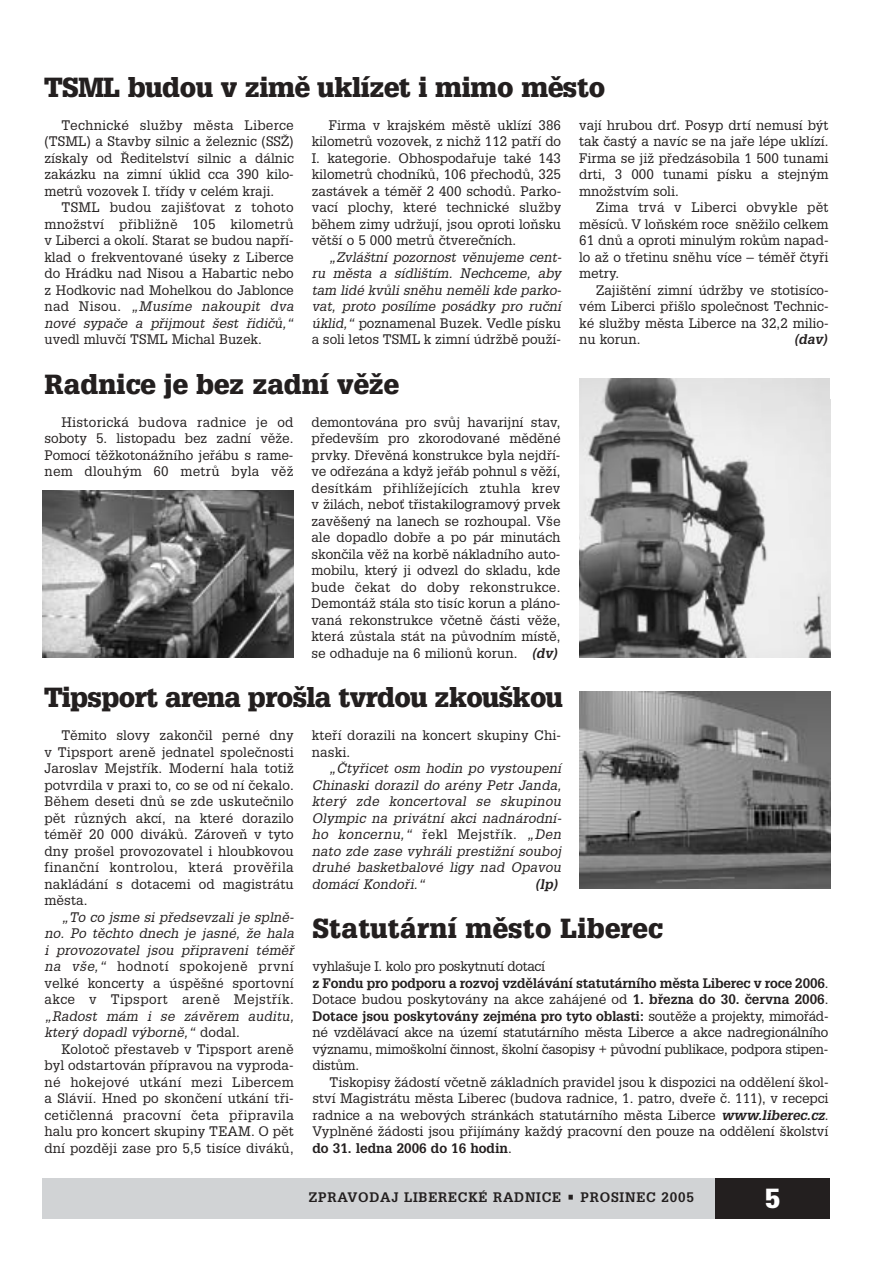
<style>
.page{position:relative;width:893px;height:1263px;background:#fff}
.page>*{position:absolute;margin:0;border:0;box-sizing:border-box;transform-origin:0 0}
.t1{font:900 27px "Glypha CE";letter-spacing:-.01em;color:#231f1f}
.t2{font:900 27px "Glypha CE";letter-spacing:.01em;color:#231f1f}
.t3{font:900 27px "Glypha CE";color:#fff}
.t4{font:13.5px/16.5px "Glypha CE";color:#231f1f;text-align:justify}
.t5{font:italic 13.5px/16.5px "Glypha CE";letter-spacing:.01em;color:#231f1f;text-align:justify}
.t6{font:700 13.5px "Glypha CE";letter-spacing:.055em;color:#231f1f}
.t7{font:italic 700 13.5px "Glypha CE";color:#231f1f}
.s1{font-style:italic}
.s2{font-style:normal}
.s3{font-weight:700;font-style:italic}
.s4{font-weight:700}
</style>
<div class="page">
<div style="left:43px;top:1178px;width:787px;height:41px;background:#d1d3d5"></div>
<div style="left:715px;top:1178px;width:115px;height:41px;background:#231f1f"></div>
<img style="left:579px;top:692px;width:251px;height:197px">
<img style="left:579px;top:378px;width:251px;height:280px">
<img style="left:43px;top:490px;width:251px;height:168px">
<h1 class="t1" style="left:44px;top:78px;width:562px">TSML budou v zimû uklízet i mimo mûsto</h1>
<p class="t4" style="left:44px;top:118px;width:251px;text-indent:17px">Technické sluÏby mûsta Liberce (TSML) a Stavby silnic a Ïeleznic (SSÎ) získaly od ¤editelství silnic a dálnic zakázku na zimní úklid cca 390 kilo&shy;metrÛ vozovek I. tfiídy v celém kraji.</p>
<p class="t4" style="left:44px;top:201px;width:251px;text-indent:17px">TSML budou zaji‰Èovat z tohoto mnoÏství pfiibliÏnû 105 kilometrÛ v Liberci a okolí. Starat se budou napfií&shy;klad o frekventované úseky z Liberce do Hrádku nad Nisou a Habartic nebo z Hodkovic nad Mohelkou do Jablonce nad Nisou. <span class="s1">„Musíme nakoupit dva nové sypaãe a pfiijmout ‰est fiidiãÛ,“</span></p>
<p class="t4" style="left:44px;top:333px;width:219px">uvedl mluvãí TSML Michal Buzek.</p>
<p class="t4" style="left:312px;top:118px;width:251px;text-indent:17px">Firma v krajském mûstû uklízí 386 kilometrÛ vozovek, z nichÏ 112 patfií do I. kategorie. Obhospodafiuje také 143 kilometrÛ chodníkÛ, 106 pfiechodÛ, 325 zastávek a témûfi 2 400 schodÛ. Parko&shy;vací plochy, které technické sluÏby bûhem zimy udrÏují, jsou oproti loÀsku vût‰í o 5 000 metrÛ ãtvereãních.</p>
<p class="t5" style="left:312px;top:250px;width:251px;text-indent:17px">„Zvlá‰tní pozornost vûnujeme cent&shy;ru mûsta a sídli‰tím. Nechceme, aby tam lidé kvÛli snûhu nemûli kde parko&shy;vat, proto posílíme posádky pro ruãní úklid,“ <span class="s2">poznamenal Buzek. Vedle písku a soli letos TSML k zimní údrÏbû pouÏí-</span></p>
<h1 class="t1" style="left:44px;top:375px;width:356px">Radnice je bez zadní vûÏe</h1>
<p class="t4" style="left:44px;top:415px;width:250px;text-indent:17px">Historická budova radnice je od soboty 5. listopadu bez zadní vûÏe.<br>Pomocí tûÏkotonáÏního jefiábu s rame&shy;nem dlouh˘m 60 metrÛ byla vûÏ</p>
<p class="t4" style="left:311px;top:415px;width:251px">demontována pro svÛj havarijní stav, pfiedev‰ím pro zkorodované mûdûné prvky. Dfievûná konstrukce byla nejdfií&shy;ve odfiezána a kdyÏ jefiáb pohnul s vûÏí, desítkám pfiihlíÏejících ztuhla krev v Ïilách, neboÈ tfiistakilogramov˘ prvek zavû‰en˘ na lanech se rozhoupal. V‰e ale dopadlo dobfie a po pár minutách skonãila vûÏ na korbû nákladního auto&shy;mobilu, kter˘ ji odvezl do skladu, kde bude ãekat do doby rekonstrukce.<br>DemontáÏ stála sto tisíc korun a pláno&shy;vaná rekonstrukce vãetnû ãásti vûÏe, která zÛstala stát na pÛvodním místû, se odhaduje na 6 milionÛ korun. <span class="s3">(dv)</span></p>
<h1 class="t1" style="left:44px;top:688px;width:520px">Tipsport arena pro‰la tvrdou zkou‰kou</h1>
<p class="t4" style="left:579px;top:118px;width:251px">vají hrubou drÈ. Posyp drtí nemusí b˘t tak ãast˘ a navíc se na jafie lépe uklízí.<br>Firma se jiÏ pfiedzásobila 1 500 tunami drti, 3 000 tunami písku a stejn˘m mnoÏstvím soli.</p>
<p class="t4" style="left:579px;top:201px;width:251px;text-indent:17px">Zima trvá v Liberci obvykle pût mûsícÛ. V loÀském roce snûÏilo celkem 61 dnÛ a oproti minul˘m rokÛm napad&shy;lo aÏ o tfietinu snûhu více – témûfi ãtyfii metry.</p>
<p class="t4" style="left:579px;top:283px;width:251px;text-indent:17px">Zaji‰tûní zimní údrÏby ve stotisíco&shy;vém Liberci pfii‰lo spoleãnost Technic&shy;ké sluÏby mûsta Liberce na 32,2 milio&shy;nu korun.</p>
<p class="t7" style="left:794px;top:335px;width:35px">(dav)</p>
<p class="t4" style="left:44px;top:729px;width:251px;text-indent:17px">Tûmito slovy zakonãil perné dny v Tipsport arenû jednatel spoleãnosti Jaroslav Mejstfiík. Moderní hala totiÏ potvrdila v praxi to, co se od ní ãekalo.<br>Bûhem deseti dnÛ se zde uskuteãnilo pût rÛzn˘ch akcí, na které dorazilo témûfi 20 000 divákÛ. ZároveÀ v tyto dny pro‰el provozovatel i hloubkovou finanãní kontrolou, která provûfiila nakládání s dotacemi od magistrátu mûsta.</p>
<p class="t5" style="left:44px;top:910px;width:252px;text-indent:17px">„To co jsme si pfiedsevzali je splnû&shy;no. Po tûchto dnech je jasné, Ïe hala i provozovatel jsou pfiipraveni témûfi na v‰e,“ <span class="s2">hodnotí spokojenû první velké koncerty a úspû‰né sportovní akce v Tipsport arenû Mejstfiík.</span></p>
<p class="t5" style="left:44px;top:1009px;width:251px">„Radost mám i se závûrem auditu, kter˘ dopadl v˘bornû,“ <span class="s2">dodal.</span></p>
<p class="t4" style="left:44px;top:1042px;width:251px;text-indent:17px">Kolotoã pfiestaveb v Tipsport arenû byl odstartován pfiípravou na vyproda&shy;né hokejové utkání mezi Libercem a Slávií. Hned po skonãení utkání tfii&shy;cetiãlenná pracovní ãeta pfiipravila halu pro koncert skupiny TEAM. O pût dní pozdûji zase pro 5,5 tisíce divákÛ,</p>
<p class="t4" style="left:312px;top:729px;width:251px">ktefií dorazili na koncert skupiny Chi&shy;naski.</p>
<p class="t5" style="left:312px;top:762px;width:251px;text-indent:17px">„âtyfiicet osm hodin po vystoupení Chinaski dorazil do arény Petr Janda, kter˘ zde koncertoval se skupinou Olympic na privátní akci nadnárodní&shy;ho koncernu,“ <span class="s2">fiekl Mejstfiík.</span> „Den nato zde zase vyhráli prestiÏní souboj druhé basketbalové ligy nad Opavou domácí Kondofii.“</p>
<p class="t7" style="left:535px;top:879px;width:24px">(lp)</p>
<h1 class="t2" style="left:312px;top:919px;width:352px">Statutární mûsto Liberec</h1>
<p class="t4" style="left:312px;top:960px;width:517px;text-align:left">vyhla‰uje I. kolo pro poskytnutí dotací<br><span class="s4">z Fondu pro podporu a rozvoj vzdûlávání statutárního mûsta Liberec v roce 2006</span>.<br>Dotace budou poskytovány na akce zahájené od <span class="s4">1. bfiezna do 30. ãervna 2006</span>.<br><span class="s4">Dotace jsou poskytovány zejména pro tyto oblasti:</span> soutûÏe a projekty, mimofiád&shy;né vzdûlávací akce na území statutárního mûsta Liberce a akce nadregionálního v˘znamu, mimo‰kolní ãinnost, ‰kolní ãasopisy + pÛvodní publikace, podpora stipen&shy;distÛm.</p>
<p class="t4" style="left:312px;top:1075px;width:517px;text-indent:17px">Tiskopisy Ïádostí vãetnû základních pravidel jsou k dispozici na oddûlení ‰kol&shy;ství Magistrátu mûsta Liberec (budova radnice, 1. patro, dvefie ã. 111), v recepci radnice a na webov˘ch stránkách statutárního mûsta Liberce <span class="s3">www.liberec.cz</span>.<br>Vyplnûné Ïádosti jsou pfiijímány kaÏd˘ pracovní den pouze na oddûlení ‰kolství <span class="s4">do 31. ledna 2006 do 16 hodin</span>.</p>
<p class="t6" style="left:309px;top:1193px;width:386px">ZPRAVODAJ LIBERECKÉ RADNICE • PROSINEC 2005</p>
<h1 class="t3" style="left:765px;top:1189px;width:17px">5</h1>
</div>
